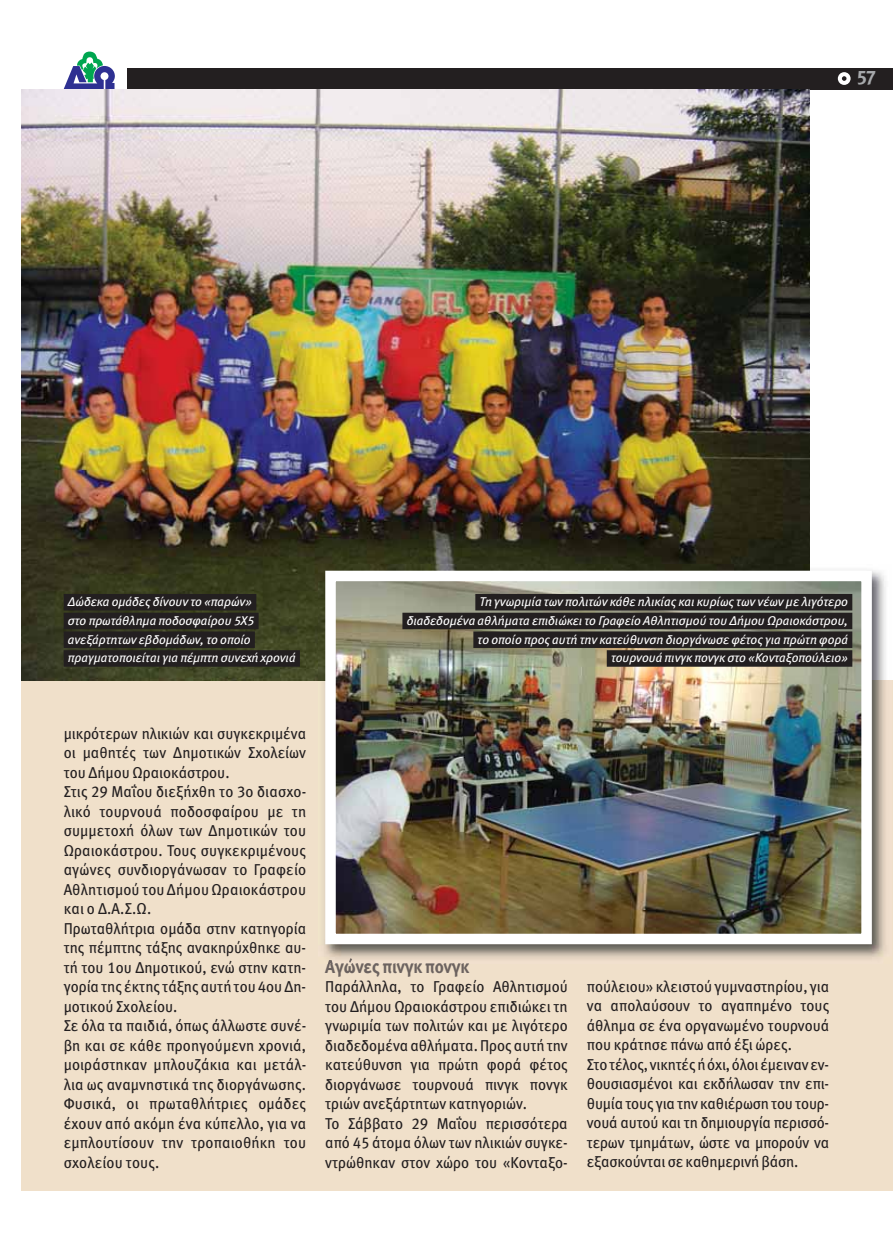
<style>
.page{position:relative;width:893px;height:1233px;background:#fff}
.page>*{position:absolute;margin:0;border:0;box-sizing:border-box;transform-origin:0 0}
.t1{font:19.5px "Meta Bold Greek LF";color:#a7a9ac}
.t2{font:18px "Meta Bold Greek LF";color:#6c6360;scale:.95 1}
.t3{font:15.75px/19.5px "Meta Book Greek LF";color:#231f20;scale:.95 1}
.t4{font:italic 12.75px/18.8px "Meta Book Greek LF";color:#fff}
</style>
<div class="page">
<div style="left:21px;top:680px;width:872px;height:510px;background:#f0e0ca"></div>
<svg style="left:64px;top:52px;width:51px;height:37px"></svg>
<div style="left:127px;top:68px;width:766px;height:21px;background:#231f20"></div>
<div style="left:838px;top:72px;width:12px;height:13px;background:#fff;border-radius:50%"></div>
<svg style="left:842px;top:76px;width:4px;height:5px"></svg>
<img style="left:21px;top:89px;width:788px;height:591px">
<img style="left:318px;top:564px;width:568px;height:395px">
<img style="left:325px;top:958px;width:67px;height:5px">
<img style="left:336px;top:582px;width:525px;height:351px">
<div style="left:325px;top:571px;width:547px;height:373px;border:10px solid #fff"></div>
<div style="left:64px;top:594px;width:192px;height:16px;background:#231f20"></div>
<div style="left:64px;top:613px;width:195px;height:16px;background:#231f20"></div>
<div style="left:64px;top:631px;width:191px;height:17px;background:#231f20"></div>
<div style="left:64px;top:650px;width:236px;height:17px;background:#231f20"></div>
<div style="left:475px;top:594px;width:377px;height:16px;background:#231f20"></div>
<div style="left:402px;top:613px;width:450px;height:16px;background:#231f20"></div>
<div style="left:473px;top:631px;width:379px;height:17px;background:#231f20"></div>
<div style="left:607px;top:650px;width:245px;height:17px;background:#231f20"></div>
<p class="t1" style="left:856px;top:69px;width:22px">57</p>
<p class="t4" style="left:68px;top:594px;width:229px">Δώδεκα ομάδες δίνουν το «παρών»<br>στο πρωτάθλημα ποδοσφαίρου 5Χ5 ανεξάρτητων εβδομάδων, το οποίο πραγματοποιείται για πέμπτη συνεχή χρονιά</p>
<p class="t4" style="left:407px;top:594px;width:443px;text-align:right">Τη γνωριμία των πολιτών κάθε ηλικίας και κυρίως των νέων με λιγότερο<br>διαδεδομένα αθλήματα επιδιώκει το Γραφείο Αθλητισμού του Δήμου Ωραιοκάστρου, το οποίο προς αυτή την κατεύθυνση διοργάνωσε φέτος για πρώτη φορά<br>τουρνουά πινγκ πονγκ στο «Κονταξοπούλειο»</p>
<p class="t3" style="left:64px;top:725px;width:257px">μικρότερων ηλικιών και συγκεκριμένα οι μαθητές των Δημοτικών Σχολείων του Δήμου Ωραιοκάστρου.<br>Στις 29 Μαΐου διεξήχθη το 3ο διασχο&shy;λικό τουρνουά ποδοσφαίρου με τη συμμετοχή όλων των Δημοτικών του<br>Ωραιοκάστρου. Τους συγκεκριμένους αγώνες συνδιοργάνωσαν το Γραφείο<br>Αθλητισμού του Δήμου Ωραιοκάστρου και ο Δ.Α.Σ.Ω.<br>Πρωταθλήτρια ομάδα στην κατηγορία της πέμπτης τάξης ανακηρύχθηκε αυ&shy;τή του 1ου Δημοτικού, ενώ στην κατη&shy;γορία της έκτης τάξης αυτή του 4ου Δη&shy;μοτικού Σχολείου.<br>Σε όλα τα παιδιά, όπως άλλωστε συνέ&shy;βη και σε κάθε προηγούμενη χρονιά, μοιράστηκαν μπλουζάκια και μετάλ&shy;λια ως αναμνηστικά της διοργάνωσης.<br>Φυσικά, οι πρωταθλήτριες ομάδες έχουν από ακόμη ένα κύπελλο, για να εμπλουτίσουν την τροπαιοθήκη του σχολείου τους.</p>
<p class="t2" style="left:325px;top:959px;width:153px">Αγώνες πινγκ πονγκ</p>
<p class="t3" style="left:325px;top:978px;width:257px">Παράλληλα, το Γραφείο Αθλητισμού του Δήμου Ωραιοκάστρου επιδιώκει τη γνωριμία των πολιτών και με λιγότερο διαδεδομένα αθλήματα. Προς αυτή την κατεύθυνση για πρώτη φορά φέτος διοργάνωσε τουρνουά πινγκ πονγκ τριών ανεξάρτητων κατηγοριών.<br>Το Σάββατο 29 Μαΐου περισσότερα από 45 άτομα όλων των ηλικιών συγκε&shy;ντρώθηκαν στον χώρο του «Κονταξο-</p>
<p class="t3" style="left:587px;top:978px;width:257px">πούλειου» κλειστού γυμναστηρίου, για να απολαύσουν το αγαπημένο τους άθλημα σε ένα οργανωμένο τουρνουά που κράτησε πάνω από έξι ώρες.<br>Στο τέλος, νικητές ή όχι, όλοι έμειναν εν&shy;θουσιασμένοι και εκδήλωσαν την επι&shy;θυμία τους για την καθιέρωση του τουρ&shy;νουά αυτού και τη δημιουργία περισσό&shy;τερων τμημάτων, ώστε να μπορούν να εξασκούνται σε καθημερινή βάση.</p>
</div>
